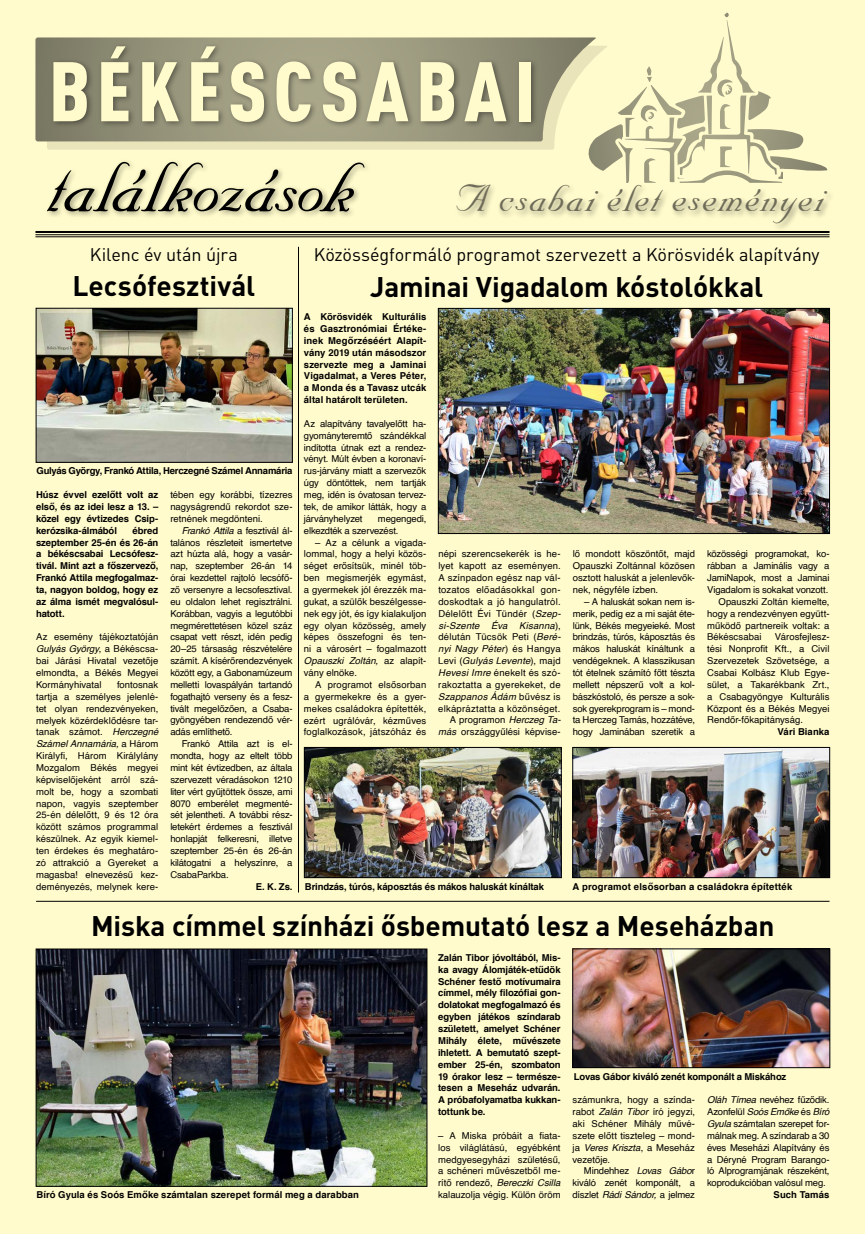
<style>
.page{position:relative;width:865px;height:1234px;background:#fff}
.page>*{position:absolute;margin:0;border:0;box-sizing:border-box;transform-origin:0 0}
.t1{font:900 condensed 83px "DIN Pro";letter-spacing:.085em;color:#fffbcc}
.t2{font:44px "Nuptial Script";letter-spacing:.035em;color:#6e6c59}
.t3{font:700 28px "DIN Pro";letter-spacing:-.005em;color:#000}
.t4{font:18px "DIN Pro";letter-spacing:-.005em;color:#000}
.t5{font:9.5px/11.9px "Helvetica";color:#000;text-align:justify}
.t6{font:700 9.5px/11.9px "Helvetica";letter-spacing:-.01em;color:#000;text-align:justify}
.t7{font:9.5px/11.9px "Helvetica";letter-spacing:.02em;color:#000;text-align:right}
.t8{font:700 9.5px "Helvetica";letter-spacing:.01em;color:#000}
.t9{font:700 9.5px "Helvetica";letter-spacing:.02em;color:#000}
.s1{font-size:84px;color:#000}
.s2{font-style:italic}
</style>
<div class="page">
<div style="left:0;top:0;width:865px;height:1233px;background:#fffbcc"></div>
<svg style="left:35px;top:37px;width:549px;height:104px"></svg>
<svg style="left:584px;top:13px;width:244px;height:168px"></svg>
<hr style="left:35px;top:236px;width:794px;height:1px;background:#000">
<hr style="left:35px;top:234px;width:794px;height:1px;background:#000">
<hr style="left:35px;top:231px;width:794px;height:2px;background:#000">
<div style="left:44px;top:43px;width:494px;height:176px;background:#000;opacity:.4"></div>
<div style="left:453px;top:181px;width:381px;height:50px;background:#000;opacity:.4"></div>
<hr style="left:36px;top:900px;width:793px;height:1px;background:#000">
<img style="left:38px;top:310px;width:252px;height:150px">
<div style="left:36px;top:308px;width:256px;height:154px;border:1px solid #000"></div>
<img style="left:440px;top:310px;width:387px;height:221px">
<div style="left:438px;top:308px;width:391px;height:225px;border:1px solid #000"></div>
<img style="left:574px;top:749px;width:253px;height:126px">
<div style="left:572px;top:747px;width:257px;height:130px;border:1px solid #000"></div>
<img style="left:306px;top:749px;width:253px;height:126px">
<div style="left:304px;top:747px;width:257px;height:130px;border:1px solid #000"></div>
<hr style="left:298px;top:247px;width:1px;height:645px;background:#000">
<img style="left:38px;top:950px;width:387px;height:234px">
<div style="left:36px;top:948px;width:391px;height:238px;border:1px solid #000"></div>
<img style="left:574px;top:950px;width:254px;height:115px">
<div style="left:572px;top:948px;width:258px;height:119px;border:1px solid #000"></div>
<h1 class="t1" style="left:49px;top:27px;width:488px">BÉKÉSCSABAI</h1>
<h2 class="t2" style="left:48px;top:174px;width:777px"><span class="s1">találkozások</span> A csabai élet eseményei</h2>
<h3 class="t4" style="left:90px;top:242px;width:149px">Kilenc év után újra</h3>
<h3 class="t3" style="left:72px;top:266px;width:184px">Lecsófesztivál</h3>
<h3 class="t4" style="left:314px;top:242px;width:507px">Közösségformáló programot szervezett a Körösvidék alapítvány</h3>
<h3 class="t3" style="left:370px;top:267px;width:394px">Jaminai Vigadalom kóstolókkal</h3>
<p class="t6" style="left:304px;top:311px;width:124px">A Körösvidék Kulturális és Gasztronómiai Értéke&shy;inek Megőrzéséért Alapít&shy;vány 2019 után másodszor szervezte meg a Jaminai Vigadalmat, a Veres Péter, a Monda és a Tavasz utcák által határolt területen.</p>
<p class="t5" style="left:304px;top:418px;width:124px">Az alapítvány tavalyelőtt ha&shy;gyományteremtő szándékkal indította útnak ezt a rendez&shy;vényt. Múlt évben a koronaví&shy;rus-járvány miatt a szervezők úgy döntöttek, nem tartják meg, idén is óvatosan tervez&shy;tek, de amikor látták, hogy a járványhelyzet</p>
<p class="t6" style="left:36px;top:465px;width:257px">Gulyás György, Frankó Attila, Herczegné Számel Annamária</p>
<p class="t6" style="left:36px;top:489px;width:124px">Húsz évvel ezelőtt volt az első, és az idei lesz a 13. – közel egy évtizedes Csip&shy;kerózsika-álmából</p>
<p class="t5" style="left:170px;top:489px;width:124px">tében egy korábbi, tízezres nagyságrendű rekordot sze&shy;retnének megdönteni.</p>
<p class="t5" style="left:170px;top:524px;width:124px;text-indent:11px"><span class="s2">Frankó Attila</span> a fesztivál ál&shy;talános részleteit ismertetve azt húzta alá, hogy a vasár&shy;nap, szeptember 26-án 14 órai kezdettel rajtoló lecsófő&shy;ző versenyre a lecsofesztival. eu oldalon lehet regisztrálni.<br>Korábban, vagyis a legutóbbi megmérettetésen közel száz csapat vett részt, idén pedig 20–25 társaság részvételére számít. A kísérőrendezvények között egy, a Gabonamúzeum melletti lovaspályán tartandó fogathajtó verseny és a fesz&shy;tivált megelőzően, a Csaba&shy;gyöngyében rendezendő vér&shy;adás említhető.</p>
<p class="t5" style="left:170px;top:738px;width:124px;text-indent:11px">Frankó Attila azt is el&shy;mondta, hogy az eltelt több mint két évtizedben, az általa szervezett véradásokon 1210 liter vért gyűjtöttek össze, ami 8070 emberélet megmenté&shy;sét jelentheti. A további rész&shy;letekért érdemes a fesztivál honlapját felkeresni, illetve szeptember 25-én és 26-án kilátogatni a helyszínre, a CsabaParkba.</p>
<p class="t6" style="left:256px;top:880px;width:38px">E. K. Zs.</p>
<h3 class="t3" style="left:91px;top:906px;width:685px">Miska címmel színházi ősbemutató lesz a Meseházban</h3>
<p class="t6" style="left:438px;top:951px;width:124px">Zalán Tibor jóvoltából, Mis&shy;ka avagy Álomjáték-etűdök Schéner festő motívumaira címmel, mély filozófiai gon&shy;dolatokat megfogalmazó és egyben játékos színdarab született, amelyet Schéner Mihály élete, művészete ihletett. A bemutató szept&shy;ember 25-én, szombaton 19 órakor lesz – természe&shy;tesen a Meseház udvarán.<br>A próbafolyamatba kukkan&shy;tottunk be.</p>
<p class="t5" style="left:438px;top:1129px;width:124px">– A Miska próbáit a fiata&shy;los világlátású, egyébként medgyesegyházi születésű, a schéneri művészetből me&shy;rítő rendező, <span class="s2">Bereczki Csilla </span>kalauzolja végig. Külön öröm</p>
<p class="t5" style="left:304px;top:512px;width:124px;text-indent:74px">megengedi, elkezdték a szervezést.</p>
<p class="t5" style="left:304px;top:536px;width:124px;text-indent:11px">– Az a célunk a vigada&shy;lommal, hogy a helyi közös&shy;séget erősítsük, minél töb&shy;ben megismerjék egymást, a gyermekek jól érezzék ma&shy;gukat, a szülők beszélgesse&shy;nek egy jót, és így kialakuljon egy olyan közösség, amely képes összefogni és ten&shy;ni a városért – fogalmazott <span class="s2">Opauszki Zoltán,</span> az alapít&shy;vány elnöke.</p>
<p class="t5" style="left:304px;top:678px;width:124px;text-indent:11px">A programot elsősorban a gyermekekre és a gyer&shy;mekes családokra építették, ezért ugrálóvár, kézműves foglalkozások, játszóház és</p>
<p class="t6" style="left:36px;top:524px;width:124px;text-indent:96px">ébred szeptember 25-én és 26-án a békéscsabai Lecsófesz&shy;tivál. Mint azt a főszervező, Frankó Attila megfogalmaz&shy;ta, nagyon boldog, hogy ez az álma ismét megvalósul&shy;hatott.</p>
<p class="t5" style="left:36px;top:631px;width:124px">Az esemény tájékoztatóján <span class="s2">Gulyás György</span>, a Békéscsa&shy;bai Járási Hivatal vezetője elmondta, a Békés Megyei Kormányhivatal</p>
<p class="t7" style="left:438px;top:548px;width:124px">népi szerencsekerék is he&shy;lyet kapott az eseményen.<br>A színpadon egész nap vál&shy;tozatos előadásokkal gon&shy;doskodtak a jó hangulatról.<br>Délelőtt Évi Tündér (<span class="s2">Szep&shy;si-Szente Éva Kisanna</span>), délután Tücsök Peti (<span class="s2">Beré&shy;nyi Nagy Péter</span>) és Hangya<br>Levi (<span class="s2">Gulyás Levente</span>), majd<br><span class="s2">Hevesi Imre</span> énekelt és szó&shy;rakoztatta a gyerekeket, de<br><span class="s2">Szappanos Ádám</span> bűvész is elkápráztatta a közönséget.<br>A programon <span class="s2">Herczeg Ta&shy;más</span> országgyűlési képvise-</p>
<p class="t5" style="left:572px;top:548px;width:124px">lő mondott köszöntőt, majd Opauszki Zoltánnal közösen osztott haluskát a jelenlevők&shy;nek, négyféle ízben.</p>
<p class="t5" style="left:707px;top:548px;width:124px">közösségi programokat, ko-</p>
<p class="t5" style="left:707px;top:560px;width:124px">rábban a Jaminális vagy a</p>
<p class="t5" style="left:707px;top:572px;width:124px">JamiNapok, most a Jaminai</p>
<p class="t5" style="left:707px;top:584px;width:123px">Vigadalom is sokakat vonzott.</p>
<p class="t5" style="left:718px;top:595px;width:113px">Opauszki Zoltán kiemelte,</p>
<p class="t5" style="left:707px;top:607px;width:124px">hogy a rendezvényen együtt-</p>
<p class="t5" style="left:707px;top:619px;width:124px">működő partnereik voltak: a</p>
<p class="t5" style="left:707px;top:631px;width:56px">Békéscsabai</p>
<p class="t5" style="left:572px;top:595px;width:124px;text-indent:11px">– A haluskát sokan nem is&shy;merik, pedig ez a mi saját éte&shy;lünk, Békés megyeieké. Most brindzás, túrós, káposztás és mákos haluskát kínáltunk a vendégeknek. A klasszikusan tót ételnek számító főtt tészta mellett népszerű volt a kol&shy;bászkóstoló, és persze a sok&shy;sok gyerekprogram is – mond&shy;ta Herczeg Tamás, hozzátéve, hogy Jaminában szeretik a</p>
<p class="t5" style="left:707px;top:631px;width:124px;text-indent:68px">Városfejlesz&shy;tési Nonprofit Kft., a Civil Szervezetek Szövetsége, a Csabai Kolbász Klub Egye&shy;sület, a Takarékbank Zrt., a Csabagyöngye Kulturális Központ és a Békés Megyei Rendőr-főkapitányság.</p>
<p class="t6" style="left:777px;top:726px;width:53px">Vári Bianka</p>
<p class="t5" style="left:36px;top:678px;width:124px;text-indent:81px">fontosnak tartja a személyes jelenlé&shy;tet olyan rendezvényeken, melyek közérdeklődésre tar&shy;tanak számot. <span class="s2">Herczegné Számel Annamária,</span> a Három Királyfi, Három Királylány Mozgalom Békés megyei képviselőjeként arról szá&shy;molt be, hogy a szombati napon, vagyis szeptember 25-én délelőtt, 9 és 12 óra között számos programmal készülnek. Az egyik kiemel&shy;ten érdekes és meghatáro&shy;zó attrakció a Gyereket a magasba! elnevezésű kez&shy;deményezés, melynek kere-</p>
<p class="t6" style="left:305px;top:880px;width:241px">Brindzás, túrós, káposztás és mákos haluskát kínáltak</p>
<p class="t9" style="left:572px;top:878px;width:221px">A programot elsősorban a családokra építették</p>
<p class="t6" style="left:574px;top:1070px;width:214px">Lovas Gábor kiváló zenét komponált a Miskához</p>
<p class="t5" style="left:707px;top:1093px;width:124px"><span class="s2">Oláh Tímea</span> nevéhez fűződik.<br>Azonfelül <span class="s2">Soós Emőke</span> és <span class="s2">Bíró Gyula</span> számtalan szerepet for&shy;málnak meg. A színdarab a 30 éves Meseházi Alapítvány és a Déryné Program Barango&shy;ló Alprogramjának részeként, koprodukcióban valósul meg.</p>
<p class="t8" style="left:773px;top:1186px;width:57px">Such Tamás</p>
<p class="t5" style="left:572px;top:1093px;width:124px">számunkra, hogy a színda&shy;rabot <span class="s2">Zalán Tibor</span> író jegyzi, aki Schéner Mihály művé&shy;szete előtt tiszteleg – mond&shy;ja <span class="s2">Veres Kriszta</span>, a Meseház vezetője.</p>
<p class="t5" style="left:572px;top:1165px;width:124px;text-indent:11px">Mindehhez <span class="s2">Lovas Gábo</span>r kiváló zenét komponált, a díszlet <span class="s2">Rádi Sándor,</span> a jelmez</p>
<p class="t8" style="left:36px;top:1186px;width:324px">Bíró Gyula és Soós Emőke számtalan szerepet formál meg a darabban</p>
</div>
